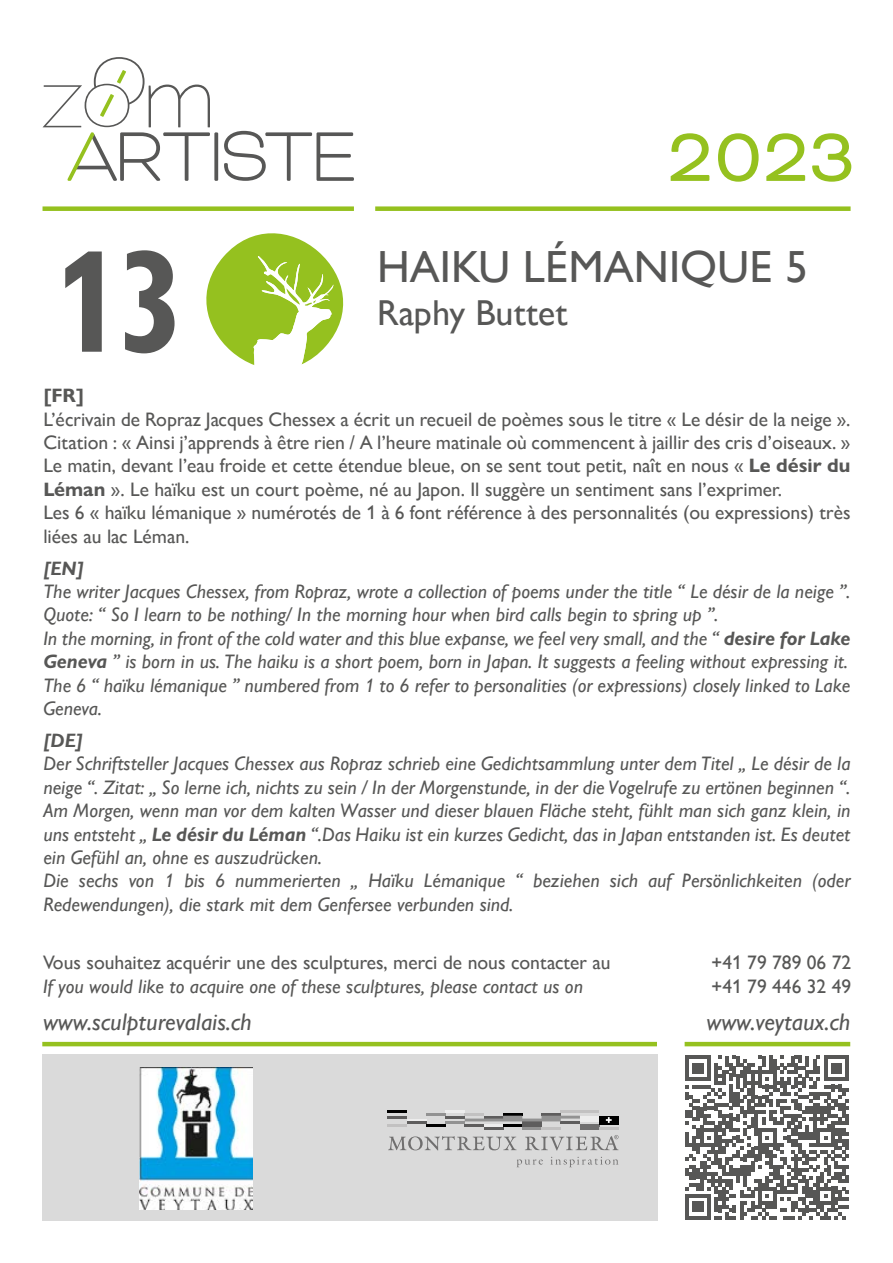
<style>
.page{position:relative;width:893px;height:1263px;background:#fff}
.page>*{position:absolute;margin:0;border:0;box-sizing:border-box;transform-origin:0 0}
.t1{font:700 condensed 150px "Gill Sans Nova";color:#575756}
.t2{font:78px "Bicyclette";color:#95c11f}
.t3{font:45px "Gill Sans Nova";color:#575756}
.t4{font:36px "Gill Sans Nova";color:#575756}
.t5{font:italic 24px "Gill Sans Nova";color:#575756}
.t6{font:italic 19.5px/23.4px "Gill Sans Nova";color:#575756}
.t7{font:19.5px/23.4px "Gill Sans Nova";color:#575756}
.t8{font:italic 700 19.5px "Gill Sans Nova";color:#575756}
.t9{font:700 19.5px "Gill Sans Nova";color:#575756}
.s1{font-weight:700}
</style>
<div class="page">
<svg style="left:685px;top:1055px;width:164px;height:164px"></svg>
<hr style="left:685px;top:1042px;width:165px;height:4px;background:#95c11f">
<hr style="left:42px;top:1042px;width:615px;height:4px;background:#95c11f">
<div style="left:43px;top:1054px;width:615px;height:166px;background:#dadada"></div>
<hr style="left:445px;top:1110px;width:20px;height:3px;background:#ededed">
<hr style="left:561px;top:1110px;width:38px;height:3px;background:#c2c1c1">
<hr style="left:426px;top:1113px;width:19px;height:3px;background:#929292">
<hr style="left:465px;top:1113px;width:19px;height:3px;background:#c2c1c1">
<hr style="left:503px;top:1113px;width:19px;height:3px;background:#000">
<hr style="left:541px;top:1113px;width:20px;height:3px;background:#5e5d5d">
<hr style="left:445px;top:1116px;width:20px;height:2px;background:#5e5d5d">
<hr style="left:407px;top:1118px;width:19px;height:3px;background:#ededed">
<div style="left:580px;top:1116px;width:19px;height:5px;background:#ededed"></div>
<hr style="left:407px;top:1121px;width:19px;height:3px;background:#5e5d5d">
<hr style="left:445px;top:1121px;width:20px;height:3px;background:#929292">
<hr style="left:561px;top:1121px;width:19px;height:3px;background:#5e5d5d">
<hr style="left:426px;top:1124px;width:19px;height:3px;background:#000">
<hr style="left:465px;top:1124px;width:19px;height:3px;background:#5e5d5d">
<hr style="left:484px;top:1124px;width:19px;height:3px;background:#ededed">
<hr style="left:484px;top:1127px;width:19px;height:3px;background:#5e5d5d">
<hr style="left:503px;top:1124px;width:19px;height:3px;background:#000">
<div style="left:522px;top:1121px;width:19px;height:6px;background:#5e5d5d"></div>
<hr style="left:522px;top:1127px;width:19px;height:3px;background:#929292">
<hr style="left:541px;top:1127px;width:20px;height:3px;background:#c2c1c1">
<div style="left:580px;top:1124px;width:19px;height:6px;background:#706f6f"></div>
<hr style="left:599px;top:1127px;width:19px;height:3px;background:#c2c1c1">
<div style="left:599px;top:1116px;width:19px;height:8px;background:#000"></div>
<svg style="left:465px;top:1116px;width:115px;height:5px"></svg>
<hr style="left:388px;top:1110px;width:19px;height:3px;background:#000">
<svg style="left:388px;top:1116px;width:19px;height:2px"></svg>
<hr style="left:388px;top:1124px;width:19px;height:3px;background:#c2c1c1">
<svg style="left:606px;top:1117px;width:6px;height:6px"></svg>
<svg style="left:517px;top:1159px;width:26px;height:8px"></svg>
<svg style="left:550px;top:1157px;width:68px;height:10px"></svg>
<svg style="left:388px;top:1135px;width:230px;height:15px"></svg>
<img style="left:139px;top:1067px;width:113px;height:143px">
<svg style="left:206px;top:233px;width:138px;height:132px"></svg>
<svg style="left:224px;top:131px;width:130px;height:50px"></svg>
<svg style="left:214px;top:132px;width:4px;height:49px"></svg>
<svg style="left:43px;top:57px;width:167px;height:124px"></svg>
<div style="left:43px;top:206px;width:311px;height:5px;background:#95c11f"></div>
<div style="left:375px;top:206px;width:476px;height:5px;background:#95c11f"></div>
<h1 class="t1" style="left:55px;top:216px;width:131px">13</h1>
<h2 class="t2" style="left:667px;top:112px;width:190px">2023</h2>
<h3 class="t3" style="left:377px;top:241px;width:432px">HAIKU LÉMANIQUE 5</h3>
<h3 class="t4" style="left:377px;top:292px;width:192px">Raphy Buttet</h3>
<p class="t9" style="left:43px;top:383px;width:42px">[FR]</p>
<p class="t7" style="left:43px;top:407px;width:809px">L’écrivain de Ropraz Jacques Chessex a écrit un recueil de poèmes sous le titre « Le désir de la neige ».<br>Citation : « Ainsi j’apprends à être rien / A l’heure matinale où commencent à jaillir des cris d’oiseaux. » Le matin, devant l’eau froide et cette étendue bleue, on se sent tout petit, naît en nous « <span class="s1">Le désir du Léman</span> ». Le haïku est un court poème, né au Japon. Il suggère un sentiment sans l’exprimer.<br>Les 6 « haïku lémanique » numérotés de 1 à 6 font référence à des personnalités (ou expressions) très liées au lac Léman.</p>
<p class="t8" style="left:43px;top:556px;width:42px">[EN]</p>
<p class="t6" style="left:43px;top:580px;width:809px">The writer Jacques Chessex, from Ropraz, wrote a collection of poems under the title “ Le désir de la neige ”.<br>Quote: “ So I learn to be nothing/ In the morning hour when bird calls begin to spring up ”.<br>In the morning, in front of the cold water and this blue expanse, we feel very small, and the “ <span class="s1">desire for Lake Geneva</span> ” is born in us. The haiku is a short poem, born in Japan. It suggests a feeling without expressing it.<br>The 6 “ haïku lémanique ” numbered from 1 to 6 refer to personalities (or expressions) closely linked to Lake Geneva.</p>
<p class="t8" style="left:43px;top:728px;width:41px">[DE]</p>
<p class="t6" style="left:43px;top:752px;width:809px">Der Schriftsteller Jacques Chessex aus Ropraz schrieb eine Gedichtsammlung unter dem Titel „ Le désir de la neige “. Zitat: „ So lerne ich, nichts zu sein / In der Morgenstunde, in der die Vogelrufe zu ertönen beginnen “.<br>Am Morgen, wenn man vor dem kalten Wasser und dieser blauen Fläche steht, fühlt man sich ganz klein, in uns entsteht „ <span class="s1">Le désir du Léman</span> “.Das Haiku ist ein kurzes Gedicht, das in Japan entstanden ist. Es deutet ein Gefühl an, ohne es auszudrücken.<br>Die sechs von 1 bis 6 nummerierten „ Haïku Lémanique “ beziehen sich auf Persönlichkeiten (oder Redewendungen), die stark mit dem Genfersee verbunden sind.</p>
<p class="t7" style="left:43px;top:951px;width:569px">Vous souhaitez acquérir une des sculptures, merci de nous contacter au</p>
<p class="t7" style="left:712px;top:951px;width:141px">+41 79 789 06 72</p>
<p class="t6" style="left:43px;top:974px;width:541px">If you would like to acquire one of these sculptures, please contact us on</p>
<p class="t7" style="left:712px;top:974px;width:141px">+41 79 446 32 49</p>
<p class="t5" style="left:43px;top:1007px;width:210px">www.sculpturevalais.ch</p>
<p class="t5" style="left:707px;top:1007px;width:145px">www.veytaux.ch</p>
</div>
